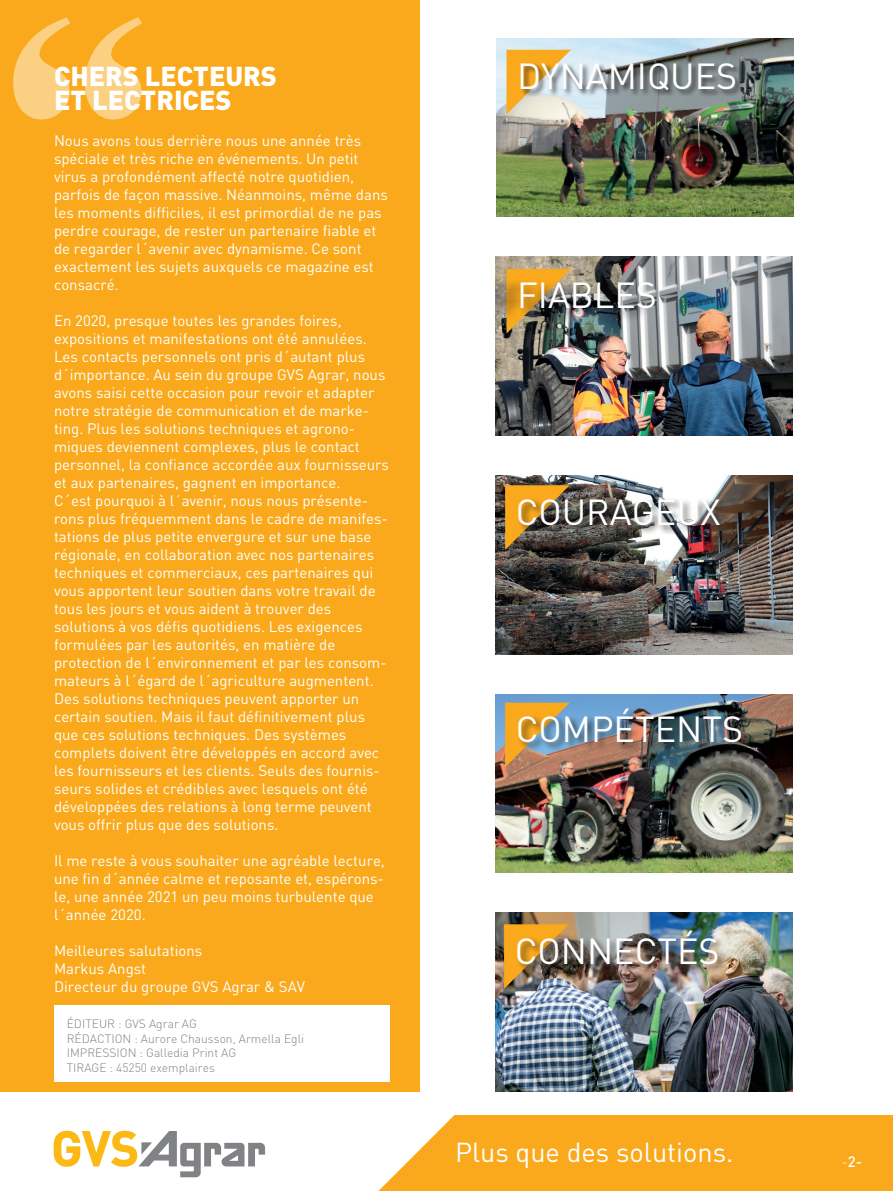
<style>
.page{position:relative;width:893px;height:1191px;background:#fff}
.page>*{position:absolute;margin:0;border:0;box-sizing:border-box;transform-origin:0 0}
.t1{font:371.7px "Engravers";color:#fff}
.t2{font:35.85px "DIN";color:#fff}
.t3{font:27.15px "DIN";color:#fff}
.t4{font:900 27px/24px "DIN";color:#fff}
.t5{font:15px/18px "DIN";color:#fff}
.t6{font:500 15px "DIN";color:#fff}
.t7{font:300 12px/14.4px "DIN";color:#808285}
.s1{font-weight:300}
</style>
<div class="page">
<div style="left:454px;top:1115px;width:439px;height:76px;background:#f9a91b"></div>
<svg style="left:378px;top:1115px;width:76px;height:76px"></svg>
<svg style="left:54px;top:1130px;width:211px;height:47px"></svg>
<img style="left:496px;top:38px;width:298px;height:179px">
<div style="left:0;top:0;width:419px;height:1091px;background:#f9a91b"></div>
<svg style="left:506px;top:50px;width:65px;height:64px;background:#f2c36d"></svg>
<div style="left:521px;top:63px;width:222px;height:35px;background:#231f20;opacity:.75"></div>
<img style="left:495px;top:257px;width:298px;height:178px">
<img style="left:495px;top:694px;width:298px;height:178px">
<img style="left:495px;top:475px;width:298px;height:179px">
<img style="left:495px;top:913px;width:298px;height:178px">
<svg style="left:506px;top:269px;width:65px;height:64px"></svg>
<div style="left:498px;top:278px;width:151px;height:45px;background:#231f20;opacity:.75"></div>
<svg style="left:505px;top:485px;width:65px;height:65px;background:#a97827"></svg>
<div style="left:517px;top:497px;width:212px;height:38px;background:#231f20;opacity:.75"></div>
<svg style="left:505px;top:702px;width:65px;height:65px;background:#d49646"></svg>
<div style="left:517px;top:707px;width:234px;height:45px;background:#231f20;opacity:.75"></div>
<svg style="left:504px;top:924px;width:65px;height:65px;background:#bc934d"></svg>
<div style="left:516px;top:928px;width:212px;height:46px;background:#231f20;opacity:.75"></div>
<div style="left:54px;top:1004px;width:335px;height:77px;background:#fff"></div>
<h1 class="t1" style="left:186px;top:210px;width:222px;rotate:-180deg">"</h1>
<h3 class="t4" style="left:54px;top:62px;width:224px">CHERS LECTEURS<br>ET LECTRICES</h3>
<p class="t5" style="left:54px;top:131px;width:335px">Nous avons tous derrière nous une année très spéciale et très riche en événements. Un petit virus a profondément affecté notre quotidien, parfois de façon massive. Néanmoins, même dans les moments difficiles, il est primordial de ne pas perdre courage, de rester un partenaire fiable et de regarder l´avenir avec dynamisme. Ce sont exactement les sujets auxquels ce magazine est consacré.</p>
<p class="t5" style="left:54px;top:311px;width:336px">En 2020, presque toutes les grandes foires, expositions et manifestations ont été annulées.<br>Les contacts personnels ont pris d´autant plus d´importance. Au sein du groupe GVS Agrar, nous avons saisi cette occasion pour revoir et adapter notre stratégie de communication et de marke&shy;ting. Plus les solutions techniques et agrono&shy;miques deviennent complexes, plus le contact personnel, la confiance accordée aux fournisseurs et aux partenaires, gagnent en importance.<br>C´est pourquoi à l<span class="s1">´</span>avenir, nous nous présente&shy;rons plus fréquemment dans le cadre de manifes&shy;tations de plus petite envergure et sur une base régionale, en collaboration avec nos partenaires techniques et commerciaux, ces partenaires qui vous apportent leur soutien dans votre travail de tous les jours et vous aident à trouver des solutions à vos défis quotidiens. Les exigences formulées par les autorités, en matière de protection de l´environnement et par les consom&shy;mateurs à l´égard de l´agriculture augmentent.<br>Des solutions techniques peuvent apporter un certain soutien. Mais il faut définitivement plus que ces solutions techniques. Des systèmes complets doivent être développés en accord avec les fournisseurs et les clients. Seuls des fournis&shy;seurs solides et crédibles avec lesquels ont été développées des relations à long terme peuvent vous offrir plus que des solutions.</p>
<p class="t5" style="left:54px;top:851px;width:332px">Il me reste à vous souhaiter une agréable lecture, une fin d´année calme et reposante et, espérons&shy;le, une année 2021 un peu moins turbulente que l´année 2020.</p>
<p class="t5" style="left:54px;top:941px;width:253px">Meilleures salutations<br>Markus Angst<br>Directeur du groupe GVS Agrar &amp; SAV</p>
<p class="t7" style="left:67px;top:1016px;width:239px">ÉDITEUR : GVS Agrar AG<br>RÉDACTION : Aurore Chausson, Armella Egli<br>IMPRESSION : Galledia Print AG<br>TIRAGE : 45250 exemplaires</p>
<h2 class="t2" style="left:517px;top:54px;width:222px">DYNAMIQUES</h2>
<h2 class="t2" style="left:517px;top:273px;width:141px">FIABLES</h2>
<h2 class="t2" style="left:516px;top:489px;width:206px">COURAGEUX</h2>
<h2 class="t2" style="left:516px;top:706px;width:229px">COMPÉTENTS</h2>
<h2 class="t2" style="left:515px;top:928px;width:206px">CONNECTÉS</h2>
<h3 class="t3" style="left:455px;top:1135px;width:280px">Plus que des solutions.</h3>
<p class="t6" style="left:841px;top:1151px;width:22px"><span class="s1">-</span>2-</p>
</div>
